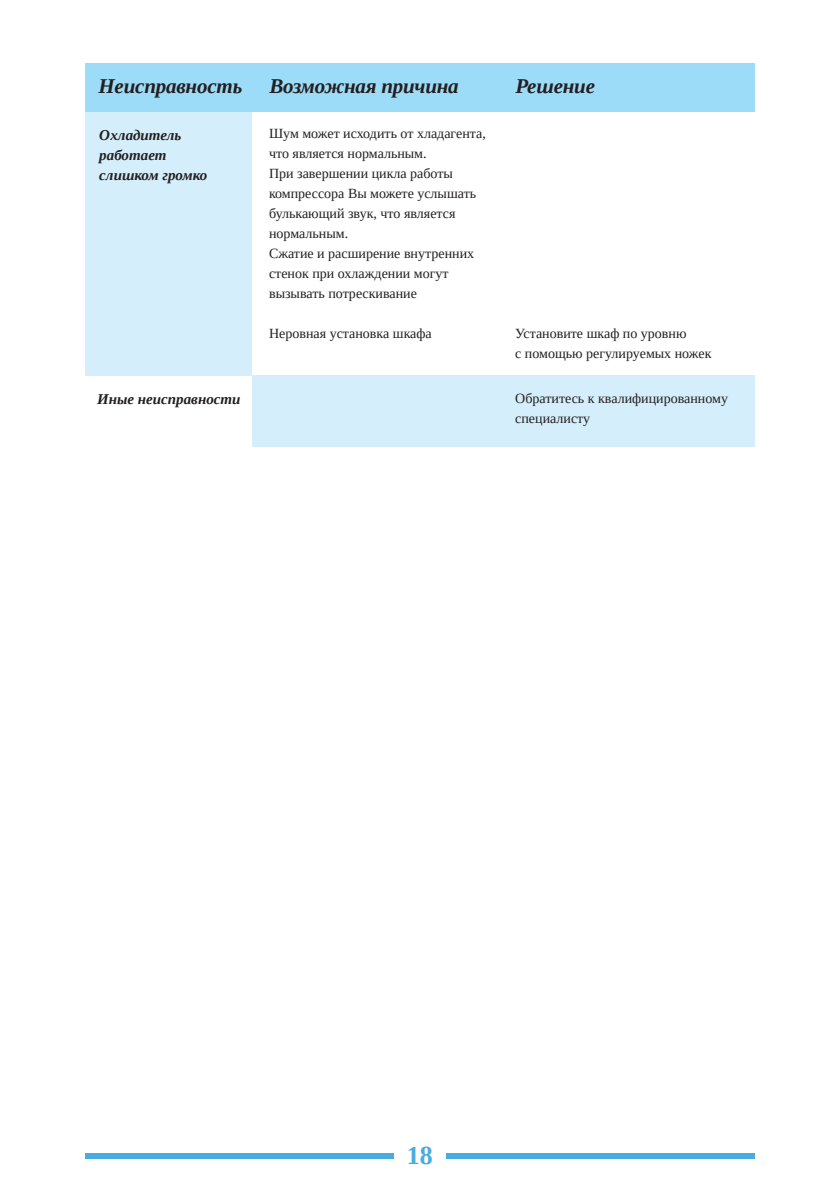
<style>
.page{position:relative;width:840px;height:1191px;background:#fff}
.page>*{position:absolute;margin:0;border:0;box-sizing:border-box;transform-origin:0 0}
.t1{font:700 26px "Liberation Serif";color:#48ace0}
.t2{font:italic 700 21px "Liberation Serif";letter-spacing:-.01em;color:#231f20}
.t3{font:italic 700 15px/20px "Liberation Serif";color:#231f20}
.t4{font:14px/20px "Liberation Serif";color:#231f20}
</style>
<div class="page">
<div style="left:85px;top:110px;width:166px;height:266px;background:#d4effb"></div>
<div style="left:503px;top:375px;width:251px;height:72px;background:#d4effb"></div>
<div style="left:252px;top:375px;width:251px;height:72px;background:#d4effb"></div>
<div style="left:85px;top:1152px;width:308px;height:6px;background:#48ace0"></div>
<div style="left:446px;top:1152px;width:308px;height:6px;background:#48ace0"></div>
<div style="left:85px;top:63px;width:166px;height:49px;background:#9cdcf8"></div>
<div style="left:503px;top:63px;width:251px;height:49px;background:#9cdcf8"></div>
<div style="left:252px;top:63px;width:251px;height:49px;background:#9cdcf8"></div>
<h2 class="t2" style="left:98px;top:73px;width:145px">Неисправность</h2>
<h2 class="t2" style="left:269px;top:73px;width:191px">Возможная причина</h2>
<h2 class="t2" style="left:515px;top:73px;width:81px">Решение</h2>
<p class="t3" style="left:99px;top:125px;width:109px">Охладитель работает слишком громко</p>
<p class="t4" style="left:269px;top:123px;width:218px">Шум может исходить от хладагента, что является нормальным.<br>При завершении цикла работы компрессора Вы можете услышать булькающий звук, что является нормальным.<br>Сжатие и расширение внутренних стенок при охлаждении могут вызывать потрескивание</p>
<p class="t4" style="left:269px;top:323px;width:164px">Неровная установка шкафа</p>
<p class="t4" style="left:515px;top:323px;width:198px">Установите шкаф по уровню<br>с помощью регулируемых ножек</p>
<p class="t3" style="left:97px;top:389px;width:145px">Иные неисправности</p>
<p class="t4" style="left:515px;top:388px;width:214px">Обратитесь к квалифицированному специалисту</p>
<h1 class="t1" style="left:407px;top:1138px;width:27px">18</h1>
</div>
